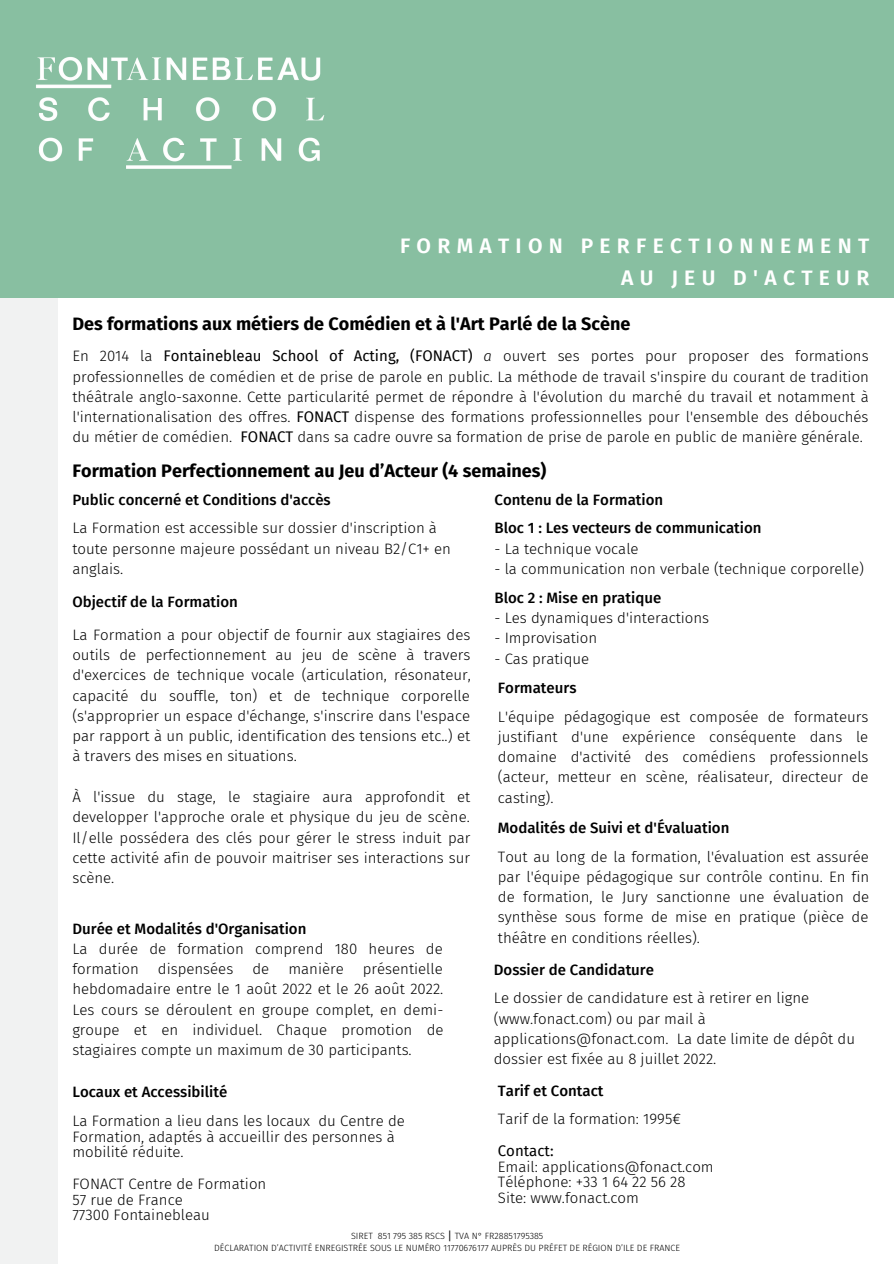
<style>
.page{position:relative;width:894px;height:1264px;background:#fff}
.page>*{position:absolute;margin:0;border:0;box-sizing:border-box;transform-origin:0 0}
.t1{font:600 21px "Fira Sans";letter-spacing:.3em;color:#fff}
.t2{font:700 18px "Fira Sans";color:#000}
.t3{font:300 15px/20.2px "Fira Sans";color:#000;text-align:justify}
.t4{font:500 15px "Fira Sans";color:#000}
.t5{font:15px "Fira Sans";color:#000}
.t6{font:300 9px "Fira Sans";color:#000}
.s1{font-weight:400}
.s2{font-style:italic}
.s3{font-family:"DejaVu Sans";font-weight:400}
</style>
<div class="page">
<div style="left:0;top:0;width:57px;height:1263px;background:#f1f2f2"></div>
<div style="left:0;top:0;width:893px;height:297px;background:#88bfa1"></div>
<img style="left:36px;top:57px;width:289px;height:112px">
<p class="t1" style="left:400px;top:234px;width:470px">FORMATION PERFECTIONNEMENT</p>
<p class="t1" style="left:621px;top:265px;width:249px">AU JEU D'ACTEUR</p>
<p class="t2" style="left:72px;top:313px;width:559px">Des formations aux métiers de Comédien et à l'Art Parlé de la Scène</p>
<p class="t3" style="left:72px;top:346px;width:797px">En 2014 la <span class="s1">Fontainebleau School of Acting, (FONACT)</span> <span class="s2">a</span> ouvert ses portes pour proposer des formations professionnelles de comédien et de prise de parole en public. La méthode de travail s'inspire du courant de tradition théâtrale anglo-saxonne. Cette particularité permet de répondre à l'évolution du marché du travail et notamment à l'internationalisation des offres. <span class="s1">FONACT</span> dispense des formations professionnelles pour l'ensemble des débouchés du métier de comédien. <span class="s1">FONACT</span> dans sa cadre ouvre sa formation de prise de parole en public de manière générale.</p>
<p class="t2" style="left:72px;top:460px;width:475px">Formation Perfectionnement au Jeu d’Acteur (4 semaines)</p>
<p class="t4" style="left:72px;top:491px;width:260px">Public concerné et Conditions d'accès</p>
<p class="t4" style="left:494px;top:491px;width:170px">Contenu de la Formation</p>
<p class="t3" style="left:72px;top:518px;width:380px;text-align:left">La Formation est accessible sur dossier d'inscription à toute personne majeure possédant un niveau B2/C1+ en anglais.</p>
<p class="t4" style="left:494px;top:519px;width:268px">Bloc 1 : Les vecteurs de communication</p>
<p class="t3" style="left:494px;top:538px;width:146px">- La technique vocale</p>
<p class="t3" style="left:494px;top:559px;width:371px">- la communication non verbale (technique corporelle)</p>
<p class="t4" style="left:72px;top:593px;width:167px">Objectif de la Formation</p>
<p class="t3" style="left:72px;top:624px;width:400px">La Formation a pour objectif de fournir aux stagiaires des outils de perfectionnement au jeu de scène à travers d'exercices de technique vocale (articulation, résonateur, capacité du souffle, ton) et de technique corporelle (s'approprier un espace d'échange, s'inscrire dans l'espace par rapport à un public, identification des tensions etc..) et à travers des mises en situations.</p>
<p class="t3" style="left:72px;top:786px;width:399px">À l'issue du stage, le stagiaire aura approfondit et developper l'approche orale et physique du jeu de scène.<br>Il/elle possédera des clés pour gérer le stress induit par cette activité afin de pouvoir maitriser ses interactions sur scène.</p>
<p class="t4" style="left:72px;top:919px;width:235px">Durée et Modalités d'Organisation</p>
<p class="t3" style="left:72px;top:938px;width:372px">La durée de formation comprend 180 heures de formation</p>
<p class="t3" style="left:72px;top:958px;width:372px;text-indent:290px">présentielle hebdomadaire entre le 1 août 2022 et le 26 août 2022.<br>Les cours se déroulent en groupe complet, en demi&shy;groupe et en individuel. Chaque promotion de stagiaires compte un maximum de 30 participants.</p>
<p class="t3" style="left:158px;top:958px;width:77px">dispensées</p>
<p class="t3" style="left:252px;top:958px;width:18px">de</p>
<p class="t3" style="left:288px;top:958px;width:57px">manière</p>
<p class="t4" style="left:494px;top:589px;width:168px">Bloc 2 : Mise en pratique</p>
<p class="t3" style="left:494px;top:608px;width:216px">- Les dynamiques d'interactions</p>
<p class="t3" style="left:494px;top:628px;width:104px">- Improvisation</p>
<p class="t3" style="left:494px;top:648px;width:96px">- Cas pratique</p>
<p class="t4" style="left:497px;top:679px;width:80px">Formateurs</p>
<p class="t3" style="left:497px;top:706px;width:372px">L'équipe pédagogique est composée de formateurs justifiant d'une expérience conséquente dans le domaine d'activité des comédiens professionnels (acteur, metteur en scène, réalisateur, directeur de casting).</p>
<p class="t4" style="left:497px;top:819px;width:233px">Modalités de Suivi et d'Évaluation</p>
<p class="t3" style="left:497px;top:846px;width:373px">Tout au long de la formation, l'évaluation est assurée par l'équipe pédagogique sur contrôle continu. En fin de formation, le Jury sanctionne une évaluation de synthèse sous forme de mise en pratique (pièce de théâtre en conditions réelles).</p>
<p class="t4" style="left:493px;top:960px;width:162px">Dossier de Candidature</p>
<p class="t3" style="left:493px;top:988px;width:362px;text-align:left">Le dossier de candidature est à retirer en ligne (www.fonact.com) ou par mail à applications@fonact.com. La date limite de dépôt du dossier est fixée au 8 juillet 2022.</p>
<p class="t4" style="left:72px;top:1083px;width:156px">Locaux et Accessibilité</p>
<p class="t4" style="left:497px;top:1081px;width:107px">Tarif et Contact</p>
<p class="t3" style="left:72px;top:1112px;width:334px;line-height:15.8px;text-align:left">La Formation a lieu dans les locaux du Centre de<br>Formation, adaptés à accueillir des personnes à mobilité réduite.</p>
<p class="t3" style="left:72px;top:1173px;width:195px">FONACT Centre de Formation</p>
<p class="t3" style="left:72px;top:1189px;width:112px">57 rue de France</p>
<p class="t3" style="left:72px;top:1205px;width:139px">77300 Fontainebleau</p>
<p class="t3" style="left:497px;top:1109px;width:184px">Tarif de la formation: 1995€</p>
<p class="t5" style="left:497px;top:1141px;width:57px">Contact:</p>
<p class="t3" style="left:497px;top:1156px;width:217px">Email: applications@fonact.com</p>
<p class="t3" style="left:497px;top:1172px;width:189px">Téléphone: +33 1 64 22 56 28</p>
<p class="t3" style="left:497px;top:1187px;width:142px">Site: www.fonact.com</p>
<p class="t6" style="left:351px;top:1230px;width:194px">SIRET 851 795 385 RSCS <span class="s3">⎮</span> TVA N° FR28851795385</p>
<p class="t6" style="left:214px;top:1242px;width:467px">DÉCLARATION D’ACTIVITÉ ENREGISTRÉE SOUS LE NUMÉRO 11770676177 AUPRÈS DU PRÉFET DE RÉGION D’ILE DE FRANCE</p>
</div>
